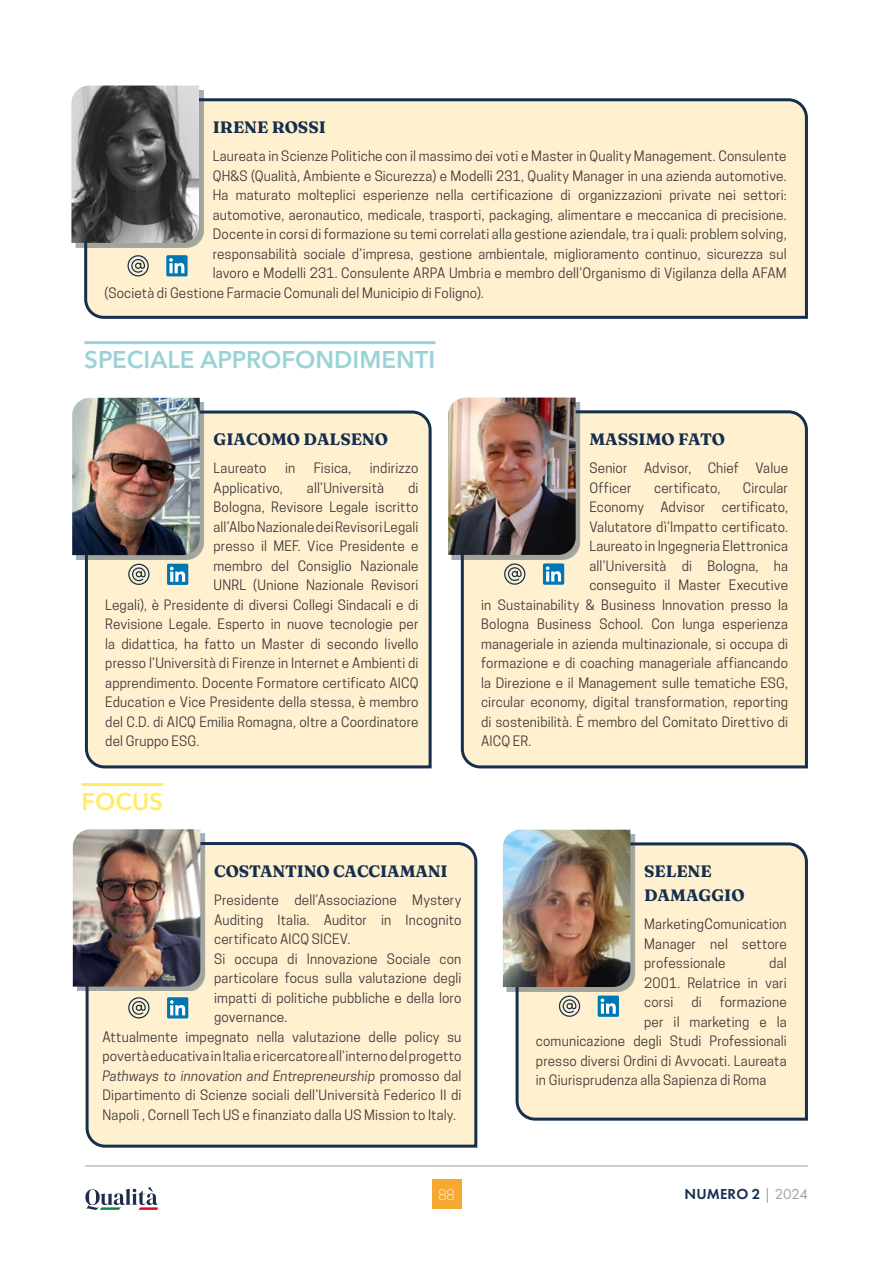
<style>
.page{position:relative;width:893px;height:1263px;background:#fff}
.page>*{position:absolute;margin:0;border:0;box-sizing:border-box;transform-origin:0 0}
.t1{font:600 24px "Avenir Next LT Pro";color:#9ad3d6}
.t2{font:600 24px "Avenir Next LT Pro";letter-spacing:-.005em;color:#ffee65}
.t3{font:900 16.5px/24px "Fraunces 9 pt";color:#152f4e}
.t4{font:600 15px "Futura PT";letter-spacing:.01em;color:#152f4e}
.t5{font:13.5px/19.5px "Cooper Hewitt";letter-spacing:.01em;color:#3e393a;text-align:justify}
.t6{font:italic 13.5px "Cooper Hewitt";letter-spacing:.005em;color:#3e393a}
.t7{font:300 13.5px "Cooper Hewitt";color:#fff}
.s1{font-style:normal}
.s2{font-weight:400;color:#9d9e9f}
</style>
<div class="page">
<div style="left:83px;top:410px;width:349px;height:359px;background:#fff1cf"></div>
<div style="left:459px;top:410px;width:349px;height:359px;background:#fff1cf"></div>
<div style="left:76px;top:402px;width:129px;height:157px;background:#152f4e;opacity:.4"></div>
<img style="left:72px;top:398px;width:128px;height:157px">
<div style="left:452px;top:402px;width:129px;height:157px;background:#152f4e;opacity:.4"></div>
<img style="left:448px;top:398px;width:128px;height:157px">
<svg style="left:128px;top:564px;width:22px;height:21px"></svg>
<div style="left:167px;top:564px;width:21px;height:21px;background:#0076b3;border-radius:2px"></div>
<svg style="left:170px;top:567px;width:15px;height:15px"></svg>
<svg style="left:504px;top:563px;width:21px;height:22px"></svg>
<div style="left:543px;top:563px;width:21px;height:22px;background:#0076b3;border-radius:2px"></div>
<svg style="left:546px;top:566px;width:15px;height:16px"></svg>
<hr style="left:84px;top:341px;width:351px;height:3px;background:#9ad3d6">
<div style="left:514px;top:841px;width:294px;height:280px;background:#fff1cf"></div>
<div style="left:85px;top:840px;width:393px;height:308px;background:#fff1cf"></div>
<div style="left:506px;top:834px;width:129px;height:157px;background:#152f4e;opacity:.4"></div>
<img style="left:503px;top:830px;width:127px;height:157px">
<div style="left:77px;top:833px;width:128px;height:158px;background:#152f4e;opacity:.4"></div>
<img style="left:73px;top:829px;width:127px;height:158px">
<svg style="left:559px;top:995px;width:21px;height:22px"></svg>
<div style="left:598px;top:995px;width:21px;height:22px;background:#0076b3;border-radius:2px"></div>
<svg style="left:601px;top:998px;width:15px;height:16px"></svg>
<hr style="left:81px;top:783px;width:82px;height:3px;background:#ffee65">
<div style="left:83px;top:98px;width:725px;height:221px;background:#fff1cf"></div>
<div style="left:76px;top:90px;width:128px;height:157px;background:#152f4e;opacity:.4"></div>
<img style="left:71px;top:86px;width:128px;height:157px">
<svg style="left:128px;top:255px;width:21px;height:21px"></svg>
<div style="left:166px;top:255px;width:22px;height:21px;background:#0076b3;border-radius:2px"></div>
<svg style="left:169px;top:258px;width:15px;height:15px"></svg>
<svg style="left:128px;top:997px;width:22px;height:21px"></svg>
<div style="left:167px;top:997px;width:21px;height:21px;background:#0076b3;border-radius:2px"></div>
<svg style="left:170px;top:1000px;width:15px;height:15px"></svg>
<div style="left:432px;top:1179px;width:29px;height:30px;background:#f7a833"></div>
<hr style="left:85px;top:1165px;width:723px;height:1px;background:#9d9e9f">
<svg style="left:85px;top:1187px;width:73px;height:23px"></svg>
<p class="t3" style="left:213px;top:114px;width:115px">IRENE ROSSI</p>
<p class="t5" style="left:213px;top:146px;width:575px">Laureata in Scienze Politiche con il massimo dei voti e Master in Quality Management. Consulente</p>
<p class="t5" style="left:213px;top:166px;width:575px">QH&amp;S (Qualità, Ambiente e Sicurezza) e Modelli 231, Quality Manager in una azienda automotive.</p>
<p class="t5" style="left:213px;top:185px;width:575px">Ha maturato molteplici esperienze nella certificazione di organizzazioni private nei settori:</p>
<p class="t5" style="left:213px;top:205px;width:575px">automotive, aeronautico, medicale, trasporti, packaging, alimentare e meccanica di precisione.</p>
<p class="t5" style="left:213px;top:224px;width:575px">Docente in corsi di formazione su temi correlati alla gestione aziendale, tra i quali: problem solving,</p>
<p class="t5" style="left:213px;top:244px;width:575px">responsabilità sociale d’impresa, gestione ambientale, miglioramento continuo, sicurezza sul</p>
<p class="t5" style="left:213px;top:263px;width:575px">lavoro e Modelli 231. Consulente ARPA Umbria e membro dell’Organismo di Vigilanza della AFAM</p>
<p class="t5" style="left:105px;top:283px;width:381px">(Società di Gestione Farmacie Comunali del Municipio di Foligno).</p>
<h1 class="t1" style="left:84px;top:345px;width:353px">SPECIALE APPROFONDIMENTI</h1>
<p class="t3" style="left:214px;top:426px;width:176px">GIACOMO DALSENO</p>
<p class="t5" style="left:214px;top:458px;width:55px">Laureato</p>
<p class="t5" style="left:285px;top:458px;width:12px">in</p>
<p class="t5" style="left:314px;top:458px;width:39px">Fisica,</p>
<p class="t5" style="left:370px;top:458px;width:50px">indirizzo</p>
<p class="t5" style="left:214px;top:478px;width:71px">Applicativo,</p>
<p class="t5" style="left:307px;top:478px;width:79px">all’Università</p>
<p class="t5" style="left:408px;top:478px;width:12px">di</p>
<p class="t5" style="left:214px;top:497px;width:206px">Bologna, Revisore Legale iscritto</p>
<p class="t5" style="left:214px;top:517px;width:206px">all’Albo Nazionale dei Revisori Legali</p>
<p class="t5" style="left:214px;top:536px;width:206px">presso il MEF. Vice Presidente e</p>
<p class="t5" style="left:214px;top:556px;width:206px">membro del Consiglio Nazionale</p>
<p class="t5" style="left:214px;top:575px;width:206px">UNRL (Unione Nazionale Revisori</p>
<p class="t5" style="left:105px;top:595px;width:315px">Legali), è Presidente di diversi Collegi Sindacali e di</p>
<p class="t5" style="left:105px;top:614px;width:315px">Revisione Legale. Esperto in nuove tecnologie per</p>
<p class="t5" style="left:105px;top:634px;width:315px">la didattica, ha fatto un Master di secondo livello</p>
<p class="t5" style="left:105px;top:653px;width:315px">presso l’Università di Firenze in Internet e Ambienti di</p>
<p class="t5" style="left:105px;top:673px;width:315px">apprendimento. Docente Formatore certificato AICQ</p>
<p class="t5" style="left:105px;top:692px;width:315px">Education e Vice Presidente della stessa, è membro</p>
<p class="t5" style="left:105px;top:712px;width:315px">del C.D. di AICQ Emilia Romagna, oltre a Coordinatore</p>
<p class="t5" style="left:105px;top:731px;width:96px">del Gruppo ESG.</p>
<h1 class="t2" style="left:81px;top:787px;width:83px">FOCUS</h1>
<p class="t3" style="left:589px;top:426px;width:137px">MASSIMO FATO</p>
<p class="t5" style="left:589px;top:458px;width:200px">Senior Advisor, Chief Value<br>Officer</p>
<p class="t5" style="left:654px;top:478px;width:68px">certificato,</p>
<p class="t5" style="left:743px;top:478px;width:47px">Circular</p>
<p class="t5" style="left:589px;top:497px;width:200px">Economy Advisor certificato,</p>
<p class="t5" style="left:589px;top:517px;width:200px">Valutatore dì’Impatto certificato.</p>
<p class="t5" style="left:589px;top:536px;width:200px">Laureato in Ingegneria Elettronica</p>
<p class="t5" style="left:589px;top:556px;width:200px">all’Università di Bologna, ha</p>
<p class="t5" style="left:589px;top:575px;width:200px">conseguito il Master Executive</p>
<p class="t5" style="left:481px;top:595px;width:308px">in Sustainability &amp; Business Innovation presso la</p>
<p class="t5" style="left:481px;top:614px;width:308px">Bologna Business School. Con lunga esperienza</p>
<p class="t5" style="left:481px;top:634px;width:308px">manageriale in azienda multinazionale, si occupa di</p>
<p class="t5" style="left:481px;top:653px;width:308px">formazione e di coaching manageriale affiancando</p>
<p class="t5" style="left:481px;top:673px;width:308px">la Direzione e il Management sulle tematiche ESG,</p>
<p class="t5" style="left:481px;top:692px;width:308px">circular economy, digital transformation, reporting</p>
<p class="t5" style="left:481px;top:712px;width:308px">di sostenibilità. È membro del Comitato Direttivo di</p>
<p class="t5" style="left:481px;top:731px;width:52px">AICQ ER.</p>
<p class="t3" style="left:214px;top:858px;width:235px">COSTANTINO CACCIAMANI</p>
<p class="t5" style="left:214px;top:890px;width:249px">Presidente dell’Associazione Mystery</p>
<p class="t5" style="left:214px;top:910px;width:249px">Auditing Italia. Auditor in Incognito</p>
<p class="t5" style="left:214px;top:929px;width:138px">certificato AICQ SICEV.</p>
<p class="t5" style="left:214px;top:949px;width:249px">Si occupa di Innovazione Sociale con</p>
<p class="t5" style="left:214px;top:968px;width:249px">particolare focus sulla valutazione degli</p>
<p class="t5" style="left:214px;top:988px;width:249px">impatti di politiche pubbliche e della loro</p>
<p class="t5" style="left:214px;top:1007px;width:75px">governance.</p>
<p class="t5" style="left:103px;top:1027px;width:360px">Attualmente impegnato nella valutazione delle policy su</p>
<p class="t5" style="left:103px;top:1046px;width:360px">povertà educativa in Italia e ricercatore all’interno del progetto</p>
<p class="t6" style="left:103px;top:1068px;width:360px">Pathways to innovation and Entrepreneurship <span class="s1">promosso dal</span></p>
<p class="t5" style="left:103px;top:1085px;width:360px">Dipartimento di Scienze sociali dell’Università Federico II di</p>
<p class="t5" style="left:103px;top:1105px;width:355px">Napoli , Cornell Tech US e finanziato dalla US Mission to Italy.</p>
<p class="t3" style="left:644px;top:858px;width:102px">SELENE<br>DAMAGGIO</p>
<p class="t5" style="left:644px;top:914px;width:144px">Marketing Comunication Manager nel settore professionale</p>
<p class="t5" style="left:644px;top:953px;width:144px;text-indent:125px">dal 2001. Relatrice in vari corsi</p>
<p class="t5" style="left:691px;top:992px;width:12px">di</p>
<p class="t5" style="left:720px;top:992px;width:68px">formazione</p>
<p class="t5" style="left:644px;top:1012px;width:144px">per il marketing e la</p>
<p class="t5" style="left:536px;top:1031px;width:252px">comunicazione degli Studi Professionali</p>
<p class="t5" style="left:536px;top:1051px;width:252px">presso diversi Ordini di Avvocati. Laureata</p>
<p class="t5" style="left:536px;top:1070px;width:232px">in Giurisprudenza alla Sapienza di Roma</p>
<p class="t7" style="left:438px;top:1187px;width:18px">88</p>
<p class="t4" style="left:685px;top:1184px;width:125px">NUMERO 2 <span class="s2">| 2024</span></p>
</div>
